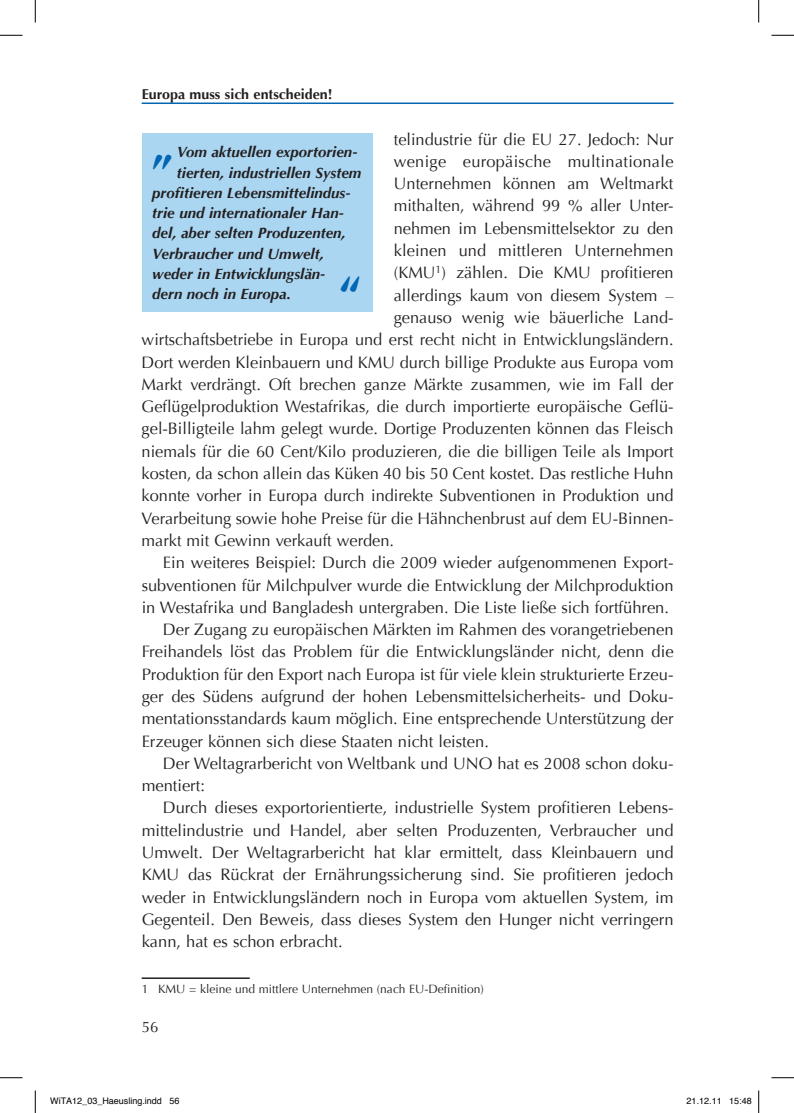
<style>
.page{position:relative;width:794px;height:1113px;background:#fff}
.page>*{position:absolute;margin:0;border:0;box-sizing:border-box;transform-origin:0 0}
.t1{font:700 45px "Optima";color:#0166b3}
.t2{font:700 44.55px "Optima";color:#0166b3}
.t3{font:16.5px "Optima";color:#231f20}
.t4{font:16.5px "Optima";letter-spacing:.02em;color:#231f20}
.t5{font:italic 700 15px "Optima";color:#231f20}
.t6{font:15px "Optima";color:#231f20}
.t7{font:700 14.25px "Optima";color:#231f20}
.t8{font:12px "Optima";color:#231f20}
.t9{font:9px "Helvetica";color:#000}
</style>
<div class="page">
<hr style="left:142px;top:102px;width:531px;height:2px;background:#0166b3">
<hr style="left:142px;top:977px;width:108px;height:1px;background:#231f20">
<div style="left:142px;top:133px;width:230px;height:179px;background:#aad6f2"></div>
<svg style="left:0;top:35px;width:22px;height:1px"></svg>
<svg style="left:771px;top:35px;width:22px;height:1px"></svg>
<svg style="left:0;top:1077px;width:22px;height:1px"></svg>
<svg style="left:771px;top:1077px;width:22px;height:1px"></svg>
<svg style="left:35px;top:0;width:1px;height:22px"></svg>
<svg style="left:35px;top:1090px;width:1px;height:22px"></svg>
<svg style="left:758px;top:0;width:1px;height:22px"></svg>
<svg style="left:758px;top:1090px;width:1px;height:22px"></svg>
<p class="t7" style="left:142px;top:86px;width:192px">Europa muss sich entscheiden!</p>
<p class="t3" style="left:393px;top:129px;width:281px">telindustrie für die EU 27. Jedoch: Nur</p>
<p class="t4" style="left:393px;top:152px;width:281px">wenige europäische multinationale</p>
<p class="t3" style="left:393px;top:174px;width:281px">Unternehmen können am Weltmarkt</p>
<p class="t3" style="left:393px;top:196px;width:281px">mithalten, während 99 % aller Unter-</p>
<p class="t3" style="left:393px;top:218px;width:281px">nehmen im Lebensmittelsektor zu den</p>
<p class="t3" style="left:393px;top:241px;width:281px">kleinen und mittleren Unternehmen</p>
<p class="t3" style="left:393px;top:263px;width:281px">(KMU<sup>1</sup>) zählen. Die KMU profitieren</p>
<p class="t3" style="left:393px;top:285px;width:281px">allerdings kaum von diesem System –</p>
<p class="t3" style="left:393px;top:308px;width:281px">genauso wenig wie bäuerliche Land-</p>
<p class="t3" style="left:142px;top:330px;width:533px">wirtschaftsbetriebe in Europa und erst recht nicht in Entwicklungsländern.</p>
<p class="t3" style="left:142px;top:352px;width:533px">Dort werden Kleinbauern und KMU durch billige Produkte aus Europa vom</p>
<p class="t3" style="left:142px;top:374px;width:533px">Markt verdrängt. Oft brechen ganze Märkte zusammen, wie im Fall der</p>
<p class="t3" style="left:142px;top:397px;width:533px">Geflügelproduktion Westafrikas, die durch importierte europäische Geflü-</p>
<p class="t3" style="left:142px;top:419px;width:533px">gel-Billigteile lahm gelegt wurde. Dortige Produzenten können das Fleisch</p>
<p class="t3" style="left:142px;top:441px;width:533px">niemals für die 60 Cent/Kilo produzieren, die die billigen Teile als Import</p>
<p class="t3" style="left:142px;top:464px;width:533px">kosten, da schon allein das Küken 40 bis 50 Cent kostet. Das restliche Huhn</p>
<p class="t3" style="left:142px;top:486px;width:533px">konnte vorher in Europa durch indirekte Subventionen in Produktion und</p>
<p class="t3" style="left:142px;top:508px;width:533px">Verarbeitung sowie hohe Preise für die Hähnchenbrust auf dem EU-Binnen-</p>
<p class="t3" style="left:142px;top:530px;width:254px">markt mit Gewinn verkauft werden.</p>
<p class="t3" style="left:163px;top:553px;width:512px">Ein weiteres Beispiel: Durch die 2009 wieder aufgenommenen Export-</p>
<p class="t3" style="left:142px;top:575px;width:533px">subventionen für Milchpulver wurde die Entwicklung der Milchproduktion</p>
<p class="t3" style="left:142px;top:597px;width:528px">in Westafrika und Bangladesh untergraben. Die Liste ließe sich fortführen.</p>
<p class="t3" style="left:163px;top:620px;width:512px">Der Zugang zu europäischen Märkten im Rahmen des vorangetriebenen</p>
<p class="t3" style="left:142px;top:642px;width:533px">Freihandels löst das Problem für die Entwicklungsländer nicht, denn die</p>
<p class="t3" style="left:142px;top:664px;width:533px">Produktion für den Export nach Europa ist für viele klein strukturierte Erzeu-</p>
<p class="t3" style="left:142px;top:686px;width:533px">ger des Südens aufgrund der hohen Lebensmittelsicherheits- und Doku-</p>
<p class="t3" style="left:142px;top:709px;width:533px">mentationsstandards kaum möglich. Eine entsprechende Unterstützung der</p>
<p class="t3" style="left:142px;top:731px;width:348px">Erzeuger können sich diese Staaten nicht leisten.</p>
<p class="t3" style="left:163px;top:753px;width:512px">Der Weltagrarbericht von Weltbank und UNO hat es 2008 schon doku-</p>
<p class="t3" style="left:142px;top:775px;width:65px">mentiert:</p>
<p class="t3" style="left:163px;top:798px;width:512px">Durch dieses exportorientierte, industrielle System profitieren Lebens-</p>
<p class="t3" style="left:142px;top:820px;width:533px">mittelindustrie und Handel, aber selten Produzenten, Verbraucher und</p>
<p class="t3" style="left:142px;top:842px;width:533px">Umwelt. Der Weltagrarbericht hat klar ermittelt, dass Kleinbauern und</p>
<p class="t3" style="left:142px;top:865px;width:533px">KMU das Rückrat der Ernährungssicherung sind. Sie profitieren jedoch</p>
<p class="t3" style="left:142px;top:887px;width:533px">weder in Entwicklungsländern noch in Europa vom aktuellen System, im</p>
<p class="t3" style="left:142px;top:909px;width:533px">Gegenteil. Den Beweis, dass dieses System den Hunger nicht verringern</p>
<p class="t3" style="left:142px;top:931px;width:202px">kann, hat es schon erbracht.</p>
<p class="t8" style="left:142px;top:981px;width:343px">1 KMU = kleine und mittlere Unternehmen (nach EU-Definition)</p>
<p class="t5" style="left:177px;top:143px;width:182px">Vom aktuellen exportorien-</p>
<p class="t5" style="left:177px;top:164px;width:186px">tierten, industriellen System</p>
<p class="t5" style="left:152px;top:184px;width:199px">profitieren Lebensmittelindus-</p>
<p class="t5" style="left:152px;top:204px;width:193px">trie und internationaler Han-</p>
<p class="t5" style="left:152px;top:224px;width:195px">del, aber selten Produzenten,</p>
<p class="t5" style="left:152px;top:245px;width:173px">Verbraucher und Umwelt,</p>
<p class="t5" style="left:152px;top:265px;width:174px">weder in Entwicklungslän-</p>
<p class="t5" style="left:152px;top:285px;width:140px">dern noch in Europa.</p>
<h2 class="t2" style="left:152px;top:120px;width:24px">„</h2>
<h1 class="t1" style="left:339px;top:267px;width:24px">“</h1>
<p class="t6" style="left:142px;top:1017px;width:18px">56</p>
<p class="t9" style="left:50px;top:1093px;width:131px">WiTA12_03_Haeusling.indd 56</p>
<p class="t9" style="left:686px;top:1093px;width:67px">21.12.11 15:48</p>
</div>
